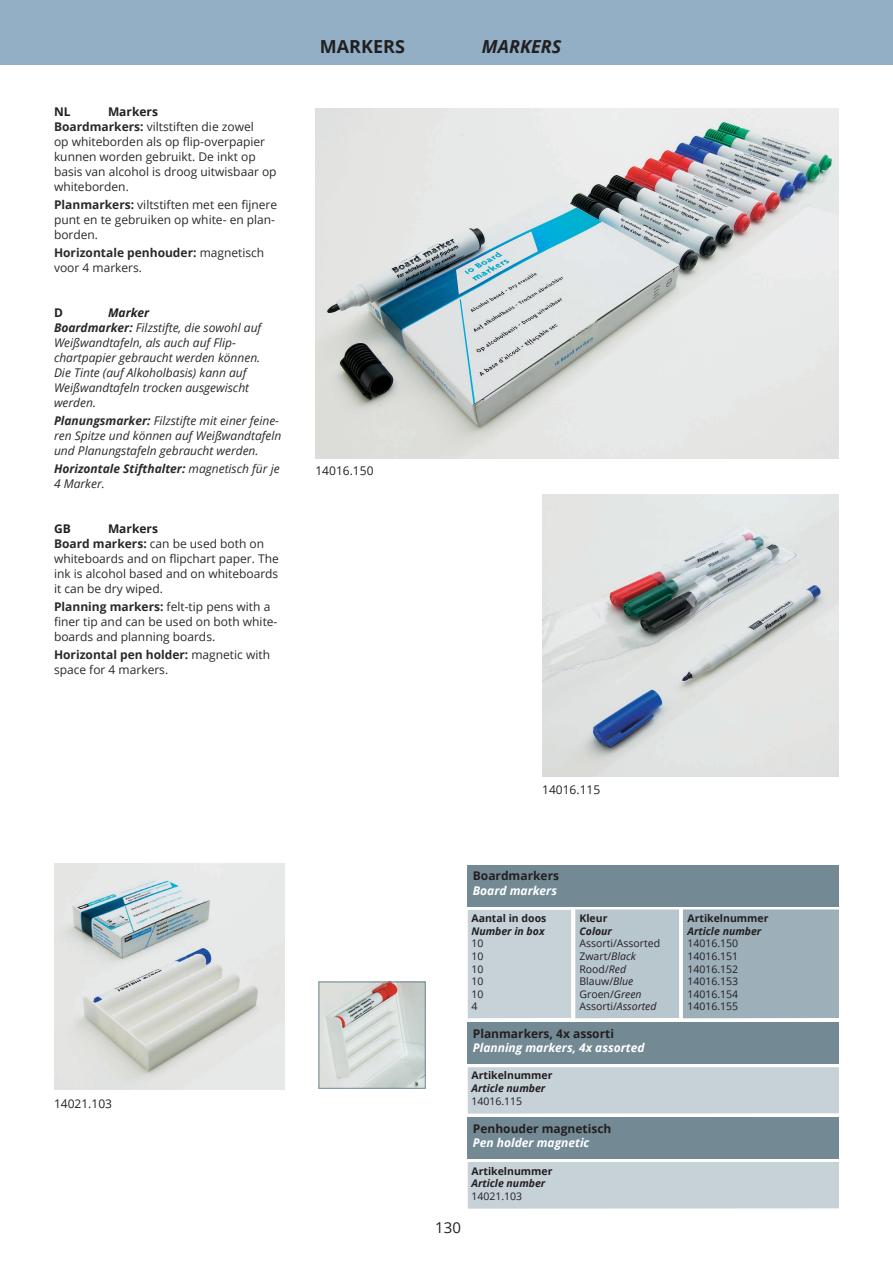
<style>
.page{position:relative;width:893px;height:1263px;background:#fff}
.page>*{position:absolute;margin:0;border:0;box-sizing:border-box;transform-origin:0 0}
.t1{font:700 18px "Open Sans";color:#231f20}
.t2{font:italic 700 18px "Open Sans";color:#231f20}
.t3{font:15px "Open Sans";color:#231f20}
.Body_recht{font:12px/15px "Open Sans";color:#2b292a}
.Body_italic{font:italic 12px/15px "Open Sans";color:#2b292a}
.t4{font:700 12px "Open Sans";color:#231f20}
.t5{font:italic 700 12px "Open Sans";color:#fff}
.Body_italic-2{font:italic 700 12px/15px "Open Sans";color:#2b292a}
.t6{font:12px "Open Sans";color:#231f20}
.t7{font:italic 700 12px "Open Sans";color:#231f20}
.t8{font:10.5px "Open Sans";color:#231f20}
.t9{font:700 10.5px "Open Sans";color:#231f20}
.t10{font:italic 700 10.5px "Open Sans";color:#231f20}
.s1{font-weight:700}
.s2{font-weight:400}
.s3{font-style:italic}
</style>
<div class="page">
<div style="left:683px;top:909px;width:156px;height:109px;background:#9dafb9"></div>
<div style="left:575px;top:909px;width:104px;height:109px;background:#b8c6ce"></div>
<img style="left:315px;top:108px;width:524px;height:351px">
<div style="left:0;top:0;width:893px;height:64px;background:#92afc6"></div>
<div style="left:468px;top:1067px;width:371px;height:46px;background:#c6d1d8"></div>
<div style="left:468px;top:1022px;width:371px;height:42px;background:#738a95"></div>
<div style="left:468px;top:1162px;width:371px;height:46px;background:#c6d1d8"></div>
<div style="left:468px;top:1117px;width:371px;height:42px;background:#738a95"></div>
<div style="left:468px;top:910px;width:103px;height:108px;background:#c6d1d8"></div>
<div style="left:468px;top:865px;width:371px;height:41px;background:#738a95"></div>
<img style="left:542px;top:495px;width:297px;height:282px">
<img style="left:54px;top:864px;width:231px;height:225px">
<img style="left:321px;top:984px;width:102px;height:102px">
<div style="left:319px;top:982px;width:106px;height:106px;border:1px solid #738a95"></div>
<p class="t4" style="left:54px;top:104px;width:18px">NL</p>
<p class="t4" style="left:108px;top:104px;width:51px">Markers</p>
<p class="Body_recht" style="left:54px;top:119px;width:224px"><span class="s1">Boardmarkers:</span> viltstiften die zowel<br>op whiteborden als op flip-overpapier kunnen worden gebruikt. De inkt op basis van alcohol is droog uitwisbaar op whiteborden.</p>
<p class="Body_recht" style="left:54px;top:197px;width:225px"><span class="s1">Planmarkers:</span> viltstiften met een fijnere punt en te gebruiken op white- en plan&shy;borden.</p>
<p class="Body_recht" style="left:54px;top:245px;width:212px"><span class="s1">Horizontale penhouder:</span> magnetisch voor 4 markers.</p>
<p class="t4" style="left:54px;top:305px;width:10px">D</p>
<p class="t7" style="left:108px;top:305px;width:43px">Marker</p>
<p class="Body_italic" style="left:54px;top:320px;width:209px"><span class="s1">Boardmarker:</span> Filzstifte, die sowohl auf<br>Weißwandtafeln, als auch auf Flip-</p>
<p class="Body_italic" style="left:54px;top:350px;width:208px">chartpapier gebraucht werden können.<br>Die Tinte (auf Alkoholbasis) kann auf<br>Weißwandtafeln trocken ausgewischt werden.</p>
<p class="Body_italic" style="left:54px;top:413px;width:229px"><span class="s1">Planungsmarker:</span> Filzstifte mit einer feine&shy;ren Spitze und können auf Weißwandtafeln und Planungstafeln gebraucht werden.</p>
<p class="Body_italic-2" style="left:54px;top:461px;width:227px">Horizontale Stifthalter: <span class="s2">magnetisch für je<br>4 Marker.</span></p>
<p class="t4" style="left:54px;top:521px;width:18px">GB</p>
<p class="t4" style="left:108px;top:521px;width:51px">Markers</p>
<p class="Body_recht" style="left:54px;top:536px;width:226px"><span class="s1">Board markers:</span> can be used both on whiteboards and on flipchart paper. The ink is alcohol based and on whiteboards it can be dry wiped.</p>
<p class="Body_recht" style="left:54px;top:599px;width:225px"><span class="s1">Planning markers:</span> felt-tip pens with a finer tip and can be used on both white&shy;boards and planning boards.</p>
<p class="Body_recht" style="left:54px;top:647px;width:218px"><span class="s1">Horizontal pen holder:</span> magnetic with space for 4 markers.</p>
<p class="t1" style="left:320px;top:34px;width:87px">MARKERS</p>
<p class="t2" style="left:482px;top:34px;width:81px">MARKERS</p>
<p class="t6" style="left:315px;top:462px;width:60px">14016.150</p>
<p class="t6" style="left:54px;top:1095px;width:60px">14021.103</p>
<p class="t6" style="left:542px;top:781px;width:60px">14016.115</p>
<p class="t3" style="left:435px;top:1217px;width:27px">130</p>
<p class="t4" style="left:473px;top:867px;width:88px">Boardmarkers</p>
<p class="t5" style="left:473px;top:882px;width:86px">Board markers</p>
<p class="t9" style="left:471px;top:911px;width:77px">Aantal in doos</p>
<p class="t9" style="left:579px;top:911px;width:30px">Kleur</p>
<p class="t9" style="left:687px;top:911px;width:83px">Artikelnummer</p>
<p class="t10" style="left:471px;top:923px;width:75px">Number in box</p>
<p class="t10" style="left:579px;top:923px;width:34px">Colour</p>
<p class="t10" style="left:687px;top:923px;width:75px">Article number</p>
<p class="t8" style="left:471px;top:936px;width:14px">10</p>
<p class="t8" style="left:579px;top:936px;width:82px">Assorti/Assorted</p>
<p class="t8" style="left:687px;top:936px;width:52px">14016.150</p>
<p class="t8" style="left:471px;top:949px;width:14px">10</p>
<p class="t8" style="left:579px;top:949px;width:58px">Zwart/<span class="s3">Black</span></p>
<p class="t8" style="left:687px;top:949px;width:52px">14016.151</p>
<p class="t8" style="left:471px;top:961px;width:14px">10</p>
<p class="t8" style="left:579px;top:961px;width:48px">Rood/<span class="s3">Red</span></p>
<p class="t8" style="left:687px;top:961px;width:52px">14016.152</p>
<p class="t8" style="left:471px;top:974px;width:14px">10</p>
<p class="t8" style="left:579px;top:974px;width:55px">Blauw/<span class="s3">Blue</span></p>
<p class="t8" style="left:687px;top:974px;width:52px">14016.153</p>
<p class="t8" style="left:471px;top:987px;width:14px">10</p>
<p class="t8" style="left:579px;top:987px;width:64px">Groen/<span class="s3">Green</span></p>
<p class="t8" style="left:687px;top:987px;width:52px">14016.154</p>
<p class="t8" style="left:471px;top:999px;width:8px">4</p>
<p class="t8" style="left:579px;top:999px;width:79px">Assorti/<span class="s3">Assorted</span></p>
<p class="t8" style="left:687px;top:999px;width:52px">14016.155</p>
<p class="t4" style="left:473px;top:1025px;width:143px">Planmarkers, 4x assorti</p>
<p class="t5" style="left:473px;top:1039px;width:173px">Planning markers, 4x assorted</p>
<p class="t9" style="left:471px;top:1068px;width:83px">Artikelnummer</p>
<p class="t10" style="left:471px;top:1081px;width:75px">Article number</p>
<p class="t8" style="left:471px;top:1094px;width:52px">14016.115</p>
<p class="t4" style="left:473px;top:1120px;width:140px">Penhouder magnetisch</p>
<p class="t5" style="left:473px;top:1134px;width:118px">Pen holder magnetic</p>
<p class="t9" style="left:471px;top:1163px;width:83px">Artikelnummer</p>
<p class="t10" style="left:471px;top:1176px;width:75px">Article number</p>
<p class="t8" style="left:471px;top:1189px;width:52px">14021.103</p>
</div>
